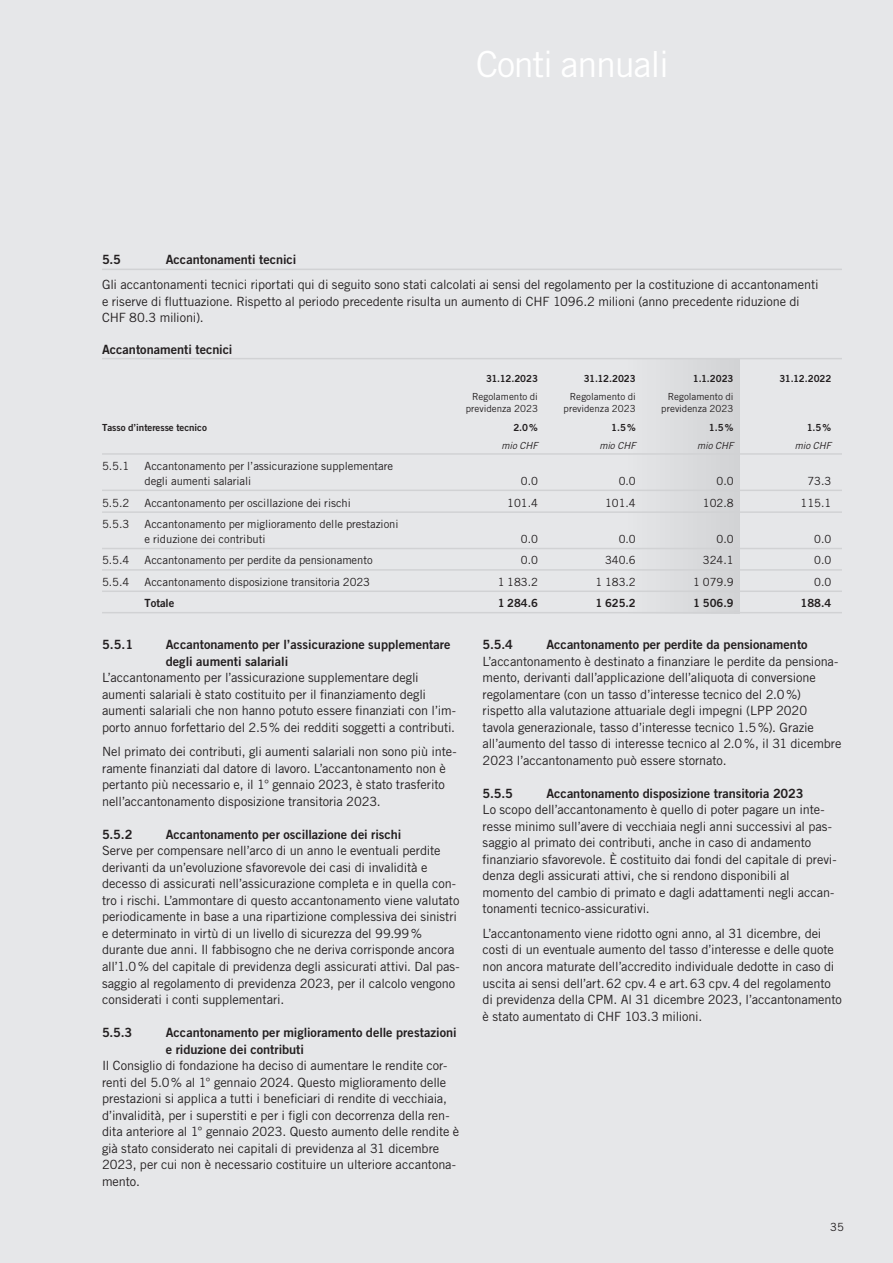
<style>
.page{position:relative;width:893px;height:1263px;background:#e6e7e9}
.page>*{position:absolute;margin:0;border:0;box-sizing:border-box;transform-origin:0 0}
.t1{font:36px "Trade Gothic LT Std";letter-spacing:-.035em;color:#fff}
.Text{font:12.75px/16.5px "Trade Gothic LT Std";letter-spacing:-.01em;color:#231f20}
.Untertitel{font:12.75px/16.5px "Trade Gothic LT Std Bd 2";color:#231f20}
.Untertitel_mit_dreistelliger_nummer{font:12.75px/16.5px "Trade Gothic LT Std Bd 2";color:#231f20}
.Uebertitel_grau{font:12.75px "Trade Gothic LT Std Bd 2";color:#231f20}
.tab-Text{font:11.25px/15px "Trade Gothic LT Std";letter-spacing:-.005em;color:#231f20}
.tab-kopf{font:11.25px/15px "Trade Gothic LT Std";letter-spacing:-.005em;color:#231f20}
.tab-Text-2{font:11.25px "Trade Gothic LT Std Bd 2";letter-spacing:-.005em;color:#231f20}
.tab-kopf-2{font:9.75px "Trade Gothic LT Std";color:#231f20}
.tab-kopf-3{font:9.75px "Trade Gothic LT Std Bd 2";letter-spacing:-.005em;color:#231f20}
.tab-kopf-4{font:italic 9.75px "Trade Gothic LT Std";letter-spacing:-.005em;color:#231f20}
</style>
<div class="page">
<div style="left:622px;top:359px;width:118px;height:254px;background:#dcdddf"></div>
<hr style="left:102px;top:269px;width:740px;height:1px;background:#d1d2d4">
<hr style="left:102px;top:358px;width:740px;height:1px;background:#d1d2d4">
<hr style="left:102px;top:453px;width:740px;height:2px;background:#d1d2d4">
<hr style="left:102px;top:490px;width:740px;height:1px;background:#d1d2d4">
<hr style="left:102px;top:511px;width:740px;height:2px;background:#d1d2d4">
<hr style="left:102px;top:548px;width:740px;height:1px;background:#d1d2d4">
<hr style="left:102px;top:569px;width:740px;height:2px;background:#d1d2d4">
<hr style="left:102px;top:590px;width:740px;height:2px;background:#d1d2d4">
<hr style="left:102px;top:612px;width:740px;height:1px;background:#d1d2d4">
<h1 class="t1" style="left:476px;top:42px;width:194px">Conti annuali</h1>
<p class="Uebertitel_grau" style="left:102px;top:252px;width:21px">5.5</p>
<p class="Uebertitel_grau" style="left:166px;top:252px;width:132px">Accantonamenti tecnici</p>
<p class="Text" style="left:102px;top:276px;width:718px">Gli accantonamenti tecnici riportati qui di seguito sono stati calcolati ai sensi del regolamento per la costituzione di accantonamenti e riserve di fluttuazione. Rispetto al periodo precedente risulta un aumento di CHF 1096.2 milioni (anno precedente riduzione di<br>CHF 80.3 milioni).</p>
<p class="Uebertitel_grau" style="left:102px;top:341px;width:132px">Accantonamenti tecnici</p>
<p class="tab-kopf-3" style="left:486px;top:373px;width:53px">31.12.2023</p>
<p class="tab-kopf-3" style="left:584px;top:373px;width:53px">31.12.2023</p>
<p class="tab-kopf-3" style="left:693px;top:373px;width:42px">1.1.2023</p>
<p class="tab-kopf-3" style="left:780px;top:373px;width:53px">31.12.2022</p>
<p class="tab-kopf-2" style="left:472px;top:391px;width:67px">Regolamento di</p>
<p class="tab-kopf-2" style="left:570px;top:391px;width:67px">Regolamento di</p>
<p class="tab-kopf-2" style="left:668px;top:391px;width:67px">Regolamento di</p>
<p class="tab-kopf-2" style="left:466px;top:403px;width:74px">previdenza 2023</p>
<p class="tab-kopf-2" style="left:563px;top:403px;width:74px">previdenza 2023</p>
<p class="tab-kopf-2" style="left:661px;top:403px;width:74px">previdenza 2023</p>
<p class="tab-kopf-3" style="left:102px;top:421px;width:106px">Tasso d’interesse tecnico</p>
<p class="tab-kopf-3" style="left:513px;top:421px;width:26px">2.0%</p>
<p class="tab-kopf-3" style="left:611px;top:421px;width:26px">1.5%</p>
<p class="tab-kopf-3" style="left:709px;top:421px;width:26px">1.5%</p>
<p class="tab-kopf-3" style="left:807px;top:421px;width:26px">1.5%</p>
<p class="tab-kopf-4" style="left:502px;top:440px;width:38px">mio CHF</p>
<p class="tab-kopf-4" style="left:599px;top:440px;width:38px">mio CHF</p>
<p class="tab-kopf-4" style="left:697px;top:440px;width:38px">mio CHF</p>
<p class="tab-kopf-4" style="left:795px;top:440px;width:38px">mio CHF</p>
<p class="tab-kopf" style="left:102px;top:459px;width:29px">5.5.1</p>
<p class="tab-kopf" style="left:145px;top:459px;width:250px">Accantonamento per l’assicurazione supplementare degli aumenti salariali</p>
<p class="tab-kopf" style="left:521px;top:474px;width:19px">0.0</p>
<p class="tab-kopf" style="left:619px;top:474px;width:19px">0.0</p>
<p class="tab-kopf" style="left:716px;top:474px;width:19px">0.0</p>
<p class="tab-kopf" style="left:807px;top:474px;width:25px">73.3</p>
<p class="tab-Text" style="left:102px;top:495px;width:29px">5.5.2</p>
<p class="tab-Text" style="left:145px;top:495px;width:208px">Accantonamento per oscillazione dei rischi</p>
<p class="tab-Text" style="left:507px;top:495px;width:32px">101.4</p>
<p class="tab-Text" style="left:605px;top:495px;width:32px">101.4</p>
<p class="tab-Text" style="left:703px;top:495px;width:32px">102.8</p>
<p class="tab-Text" style="left:801px;top:495px;width:32px">115.1</p>
<p class="tab-Text" style="left:102px;top:516px;width:29px">5.5.3</p>
<p class="tab-Text" style="left:145px;top:516px;width:255px">Accantonamento per miglioramento delle prestazioni e riduzione dei contributi</p>
<p class="tab-Text" style="left:521px;top:531px;width:19px">0.0</p>
<p class="tab-Text" style="left:619px;top:531px;width:19px">0.0</p>
<p class="tab-Text" style="left:716px;top:531px;width:19px">0.0</p>
<p class="tab-Text" style="left:814px;top:531px;width:19px">0.0</p>
<p class="tab-Text" style="left:102px;top:553px;width:29px">5.5.4</p>
<p class="tab-Text" style="left:145px;top:553px;width:230px">Accantonamento per perdite da pensionamento</p>
<p class="tab-Text" style="left:521px;top:553px;width:19px">0.0</p>
<p class="tab-Text" style="left:605px;top:553px;width:32px">340.6</p>
<p class="tab-Text" style="left:703px;top:553px;width:32px">324.1</p>
<p class="tab-Text" style="left:814px;top:553px;width:19px">0.0</p>
<p class="tab-Text" style="left:102px;top:574px;width:29px">5.5.4</p>
<p class="tab-Text" style="left:145px;top:574px;width:227px">Accantonamento disposizione transitoria 2023</p>
<p class="tab-Text" style="left:498px;top:574px;width:42px">1 183.2</p>
<p class="tab-Text" style="left:595px;top:574px;width:42px">1 183.2</p>
<p class="tab-Text" style="left:693px;top:574px;width:42px">1 079.9</p>
<p class="tab-Text" style="left:814px;top:574px;width:19px">0.0</p>
<p class="tab-Text-2" style="left:145px;top:596px;width:31px">Totale</p>
<p class="tab-Text-2" style="left:498px;top:596px;width:42px">1 284.6</p>
<p class="tab-Text-2" style="left:595px;top:596px;width:42px">1 625.2</p>
<p class="tab-Text-2" style="left:693px;top:596px;width:42px">1 506.9</p>
<p class="tab-Text-2" style="left:801px;top:596px;width:32px">188.4</p>
<p class="Untertitel_mit_dreistelliger_nummer" style="left:102px;top:636px;width:33px">5.5.1</p>
<p class="Untertitel_mit_dreistelliger_nummer" style="left:166px;top:636px;width:286px">Accantonamento per l’assicurazione supplementare degli aumenti salariali</p>
<p class="Text" style="left:102px;top:669px;width:356px">L’accantonamento per l’assicurazione supplementare degli aumenti salariali è stato costituito per il finanziamento degli aumenti salariali che non hanno potuto essere finanziati con l’im&shy;porto annuo forfettario del 2.5% dei redditi soggetti a contributi.</p>
<p class="Text" style="left:102px;top:743px;width:356px">Nel primato dei contributi, gli aumenti salariali non sono più inte&shy;ramente finanziati dal datore di lavoro. L’accantonamento non è pertanto più necessario e, il 1° gennaio 2023, è stato trasferito nell’accantonamento disposizione transitoria 2023.</p>
<p class="Untertitel" style="left:102px;top:826px;width:32px">5.5.2</p>
<p class="Untertitel" style="left:166px;top:826px;width:237px">Accantonamento per oscillazione dei rischi</p>
<p class="Text" style="left:102px;top:842px;width:359px">Serve per compensare nell’arco di un anno le eventuali perdite derivanti da un’evoluzione sfavorevole dei casi di invalidità e decesso di assicurati nell’assicurazione completa e in quella con&shy;tro i rischi. L’ammontare di questo accantonamento viene valutato periodicamente in base a una ripartizione complessiva dei sinistri e determinato in virtù di un livello di sicurezza del 99.99% durante due anni. Il fabbisogno che ne deriva corrisponde ancora all’1.0% del capitale di previdenza degli assicurati attivi. Dal pas&shy;saggio al regolamento di previdenza 2023, per il calcolo vengono considerati i conti supplementari.</p>
<p class="Untertitel" style="left:102px;top:1024px;width:32px">5.5.3</p>
<p class="Untertitel" style="left:166px;top:1024px;width:292px">Accantonamento per miglioramento delle prestazioni e riduzione dei contributi</p>
<p class="Text" style="left:102px;top:1057px;width:359px">Il Consiglio di fondazione ha deciso di aumentare le rendite cor&shy;renti del 5.0% al 1° gennaio 2024. Questo miglioramento delle prestazioni si applica a tutti i beneficiari di rendite di vecchiaia, d’invalidità, per i superstiti e per i figli con decorrenza della ren&shy;dita anteriore al 1° gennaio 2023. Questo aumento delle rendite è già stato considerato nei capitali di previdenza al 31 dicembre 2023, per cui non è necessario costituire un ulteriore accantona&shy;mento.</p>
<p class="Untertitel" style="left:483px;top:636px;width:32px">5.5.4</p>
<p class="Untertitel" style="left:546px;top:636px;width:263px">Accantonamento per perdite da pensionamento</p>
<p class="Text" style="left:483px;top:653px;width:360px">L’accantonamento è destinato a finanziare le perdite da pensiona&shy;mento, derivanti dall’applicazione dell’aliquota di conversione regolamentare (con un tasso d’interesse tecnico del 2.0%) rispetto alla valutazione attuariale degli impegni (LPP 2020 tavola generazionale, tasso d’interesse tecnico 1.5%). Grazie all’aumento del tasso di interesse tecnico al 2.0%, il 31 dicembre 2023 l’accantonamento può essere stornato.</p>
<p class="Untertitel" style="left:483px;top:785px;width:32px">5.5.5</p>
<p class="Untertitel" style="left:546px;top:785px;width:259px">Accantonamento disposizione transitoria 2023</p>
<p class="Text" style="left:483px;top:801px;width:356px">Lo scopo dell’accantonamento è quello di poter pagare un inte&shy;resse minimo sull’avere di vecchiaia negli anni successivi al pas&shy;saggio al primato dei contributi, anche in caso di andamento finanziario sfavorevole. È costituito dai fondi del capitale di previ&shy;denza degli assicurati attivi, che si rendono disponibili al momento del cambio di primato e dagli adattamenti negli accan&shy;tonamenti tecnico-assicurativi.</p>
<p class="Text" style="left:483px;top:925px;width:361px">L’accantonamento viene ridotto ogni anno, al 31 dicembre, dei costi di un eventuale aumento del tasso d’interesse e delle quote non ancora maturate dell’accredito individuale dedotte in caso di uscita ai sensi dell’art.62 cpv.4 e art.63 cpv.4 del regolamento di previdenza della CPM. Al 31 dicembre 2023, l’accantonamento è stato aumentato di CHF 103.3 milioni.</p>
<p class="tab-Text" style="left:830px;top:1220px;width:15px">35</p>
</div>
